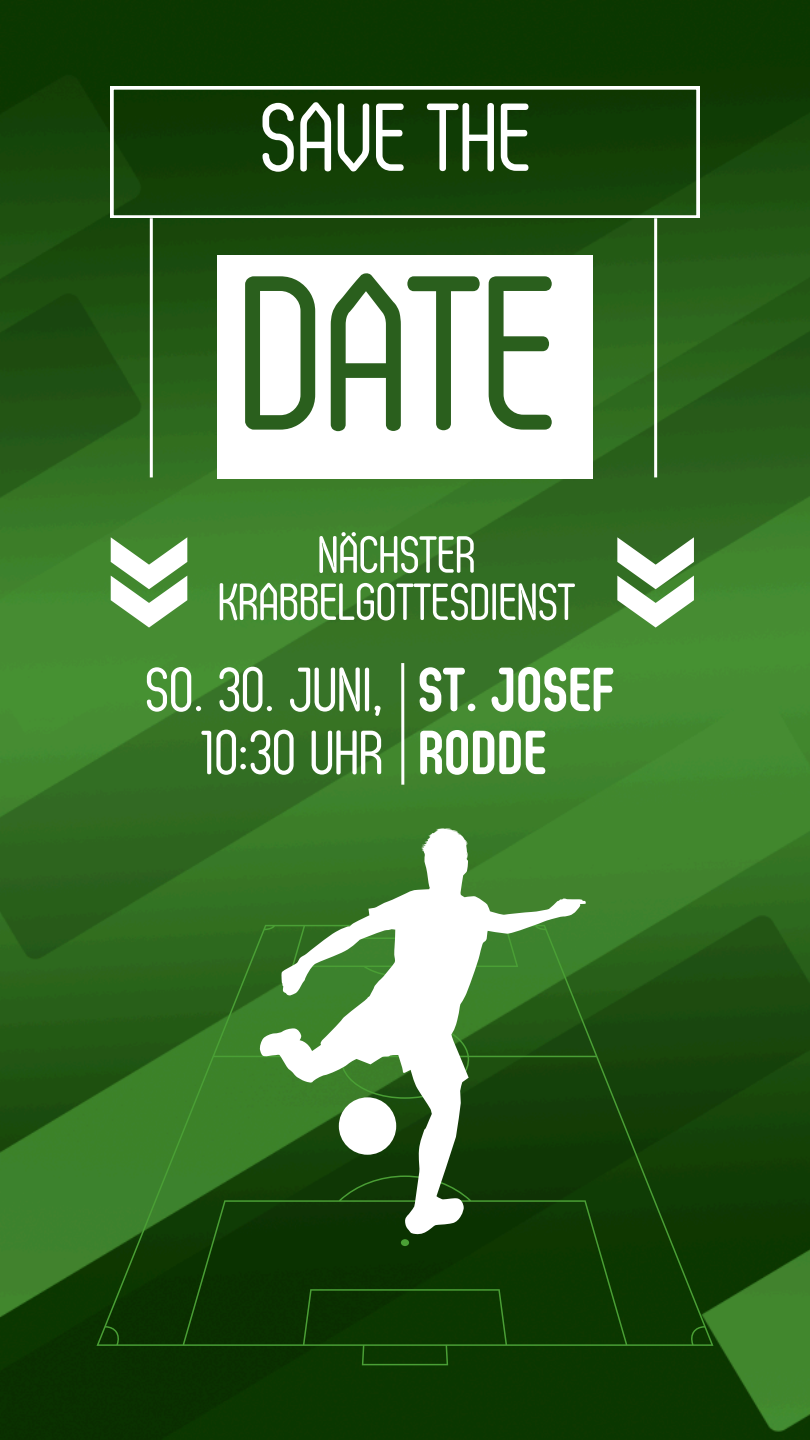
<style>
.page{position:relative;width:810px;height:1440px;background:#fff}
.page>*{position:absolute;margin:0;border:0;box-sizing:border-box;transform-origin:0 0}
.t1{font:219px "Oval";color:#2a5f1d}
.t2{font:96.2px "Oval";color:#fff}
.t3{font:62px/63px "Oval";color:#fff;text-align:right}
.t4{font:700 62px/63px "Oval";color:#fff}
.t5{font:52px "Oval";color:#fff}
</style>
<div class="page">
<img style="left:0;top:0;width:810px;height:1440px">
<svg style="left:97px;top:921px;width:616px;height:444px;background:#1a4c0d"></svg>
<div style="left:401px;top:1239px;width:8px;height:7px;background:#4a9f35;border-radius:50%"></div>
<svg style="left:259px;top:828px;width:327px;height:407px"></svg>
<svg style="left:111px;top:537px;width:76px;height:91px"></svg>
<svg style="left:617px;top:537px;width:77px;height:91px"></svg>
<svg style="left:111px;top:87px;width:588px;height:131px;background:#1d4711"></svg>
<hr style="left:150px;top:218px;width:3px;height:259px;background:#fff">
<hr style="left:654px;top:218px;width:3px;height:259px;background:#fff">
<hr style="left:401px;top:663px;width:3px;height:122px;background:#fff">
<div style="left:217px;top:256px;width:376px;height:223px;background:#fff"></div>
<h2 class="t2" style="left:263px;top:101px;width:273px">SAVE THE</h2>
<h1 class="t1" style="left:245px;top:270px;width:321px">DATE</h1>
<p class="t5" style="left:319px;top:535px;width:159px">NÄCHSTER</p>
<p class="t5" style="left:220px;top:582px;width:359px">KRABBELGOTTESDIENST</p>
<p class="t3" style="left:147px;top:662px;width:240px">SO. 30. JUNI,<br>10:30 UHR</p>
<p class="t4" style="left:420px;top:662px;width:198px">ST. JOSEF<br>RODDE</p>
</div>
